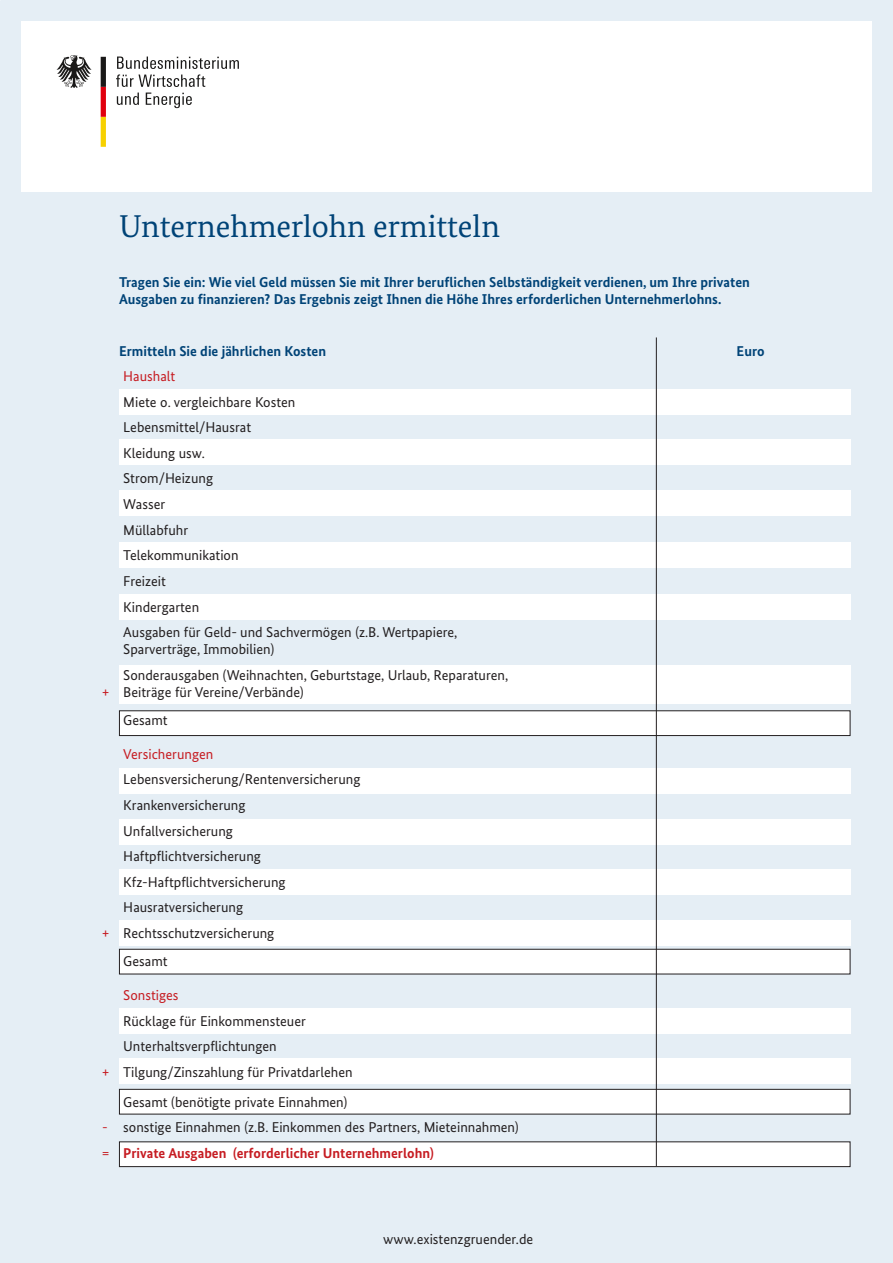
<style>
.page{position:relative;width:893px;height:1263px;background:#e5eef5}
.page>*{position:absolute;margin:0;border:0;box-sizing:border-box;transform-origin:0 0}
.t1{font:31.5px "Bundes Serif";color:#004377}
.t2{font:14.25px/25.7px "Bundes Sans";color:#231f20}
.t3{font:700 14.25px/17.1px "Bundes Sans";color:#004377}
.t4{font:14.25px "Bundes Sans";color:#c61c22}
.s1{color:#c61c22}
.s2{font-weight:700;color:#c61c22}
</style>
<div class="page">
<div style="left:21px;top:21px;width:851px;height:170px;background:#fff"></div>
<svg style="left:57px;top:55px;width:35px;height:33px"></svg>
<svg style="left:101px;top:57px;width:5px;height:90px"></svg>
<svg style="left:116px;top:57px;width:123px;height:30px"></svg>
<svg style="left:117px;top:93px;width:22px;height:12px"></svg>
<svg style="left:146px;top:93px;width:46px;height:15px"></svg>
<div style="left:119px;top:390px;width:731px;height:25px;background:#fff"></div>
<div style="left:119px;top:440px;width:731px;height:25px;background:#fff"></div>
<div style="left:119px;top:490px;width:731px;height:26px;background:#fff"></div>
<div style="left:119px;top:542px;width:731px;height:25px;background:#fff"></div>
<div style="left:119px;top:594px;width:731px;height:26px;background:#fff"></div>
<div style="left:119px;top:819px;width:731px;height:26px;background:#fff"></div>
<div style="left:119px;top:870px;width:731px;height:25px;background:#fff"></div>
<div style="left:119px;top:921px;width:731px;height:25px;background:#fff"></div>
<div style="left:119px;top:949px;width:731px;height:25px;background:#fff"></div>
<div style="left:119px;top:949px;width:731px;height:25px;border:1px solid #231f20"></div>
<div style="left:119px;top:1009px;width:731px;height:25px;background:#fff"></div>
<div style="left:119px;top:1058px;width:731px;height:26px;background:#fff"></div>
<div style="left:119px;top:1089px;width:731px;height:25px;background:#fff"></div>
<div style="left:119px;top:1089px;width:731px;height:25px;border:1px solid #231f20"></div>
<div style="left:119px;top:1142px;width:731px;height:24px;background:#fff"></div>
<div style="left:119px;top:1141px;width:731px;height:26px;border:1px solid #231f20"></div>
<div style="left:119px;top:711px;width:731px;height:24px;background:#fff"></div>
<div style="left:119px;top:710px;width:731px;height:26px;border:1px solid #231f20"></div>
<div style="left:119px;top:768px;width:731px;height:26px;background:#fff"></div>
<div style="left:119px;top:665px;width:731px;height:38px;background:#fff"></div>
<hr style="left:656px;top:337px;width:1px;height:829px;background:#231f20">
<h1 class="t1" style="left:119px;top:214px;width:382px">Unternehmerlohn ermitteln</h1>
<p class="t3" style="left:119px;top:275px;width:632px">Tragen Sie ein: Wie viel Geld müssen Sie mit Ihrer beruflichen Selbständigkeit verdienen, um Ihre privaten<br>Ausgaben zu finanzieren? Das Ergebnis zeigt Ihnen die Höhe Ihres erforderlichen Unternehmerlohns.</p>
<p class="t3" style="left:119px;top:344px;width:209px">Ermitteln Sie die jährlichen Kosten</p>
<p class="t3" style="left:737px;top:344px;width:29px">Euro</p>
<p class="t4" style="left:123px;top:371px;width:54px">Haushalt</p>
<p class="t2" style="left:123px;top:390px;width:336px">Miete o. vergleichbare Kosten<br>Lebensmittel/Hausrat<br>Kleidung usw.<br>Strom/Heizung<br>Wasser<br>Müllabfuhr<br>Telekommunikation<br>Freizeit<br>Kindergarten<br>Ausgaben für Geld- und Sachvermögen (z.B. Wertpapiere,</p>
<p class="t2" style="left:123px;top:638px;width:386px">Sparverträge, Immobilien)<br>Sonderausgaben (Weihnachten, Geburtstage, Urlaub, Reparaturen,</p>
<p class="t2" style="left:123px;top:679px;width:182px;line-height:27.8px;text-indent:-21px"><span class="s1">+</span> Beiträge für Vereine/Verbände)<br>Gesamt</p>
<p class="t4" style="left:123px;top:749px;width:92px">Versicherungen</p>
<p class="t2" style="left:123px;top:768px;width:239px">Lebensversicherung/Rentenversicherung</p>
<p class="t2" style="left:123px;top:793px;width:124px">Krankenversicherung</p>
<p class="t2" style="left:123px;top:819px;width:111px">Unfallversicherung</p>
<p class="t2" style="left:123px;top:845px;width:139px">Haftpflichtversicherung</p>
<p class="t2" style="left:123px;top:870px;width:164px">Kfz-Haftpflichtversicherung</p>
<p class="t2" style="left:123px;top:896px;width:121px">Hausratversicherung</p>
<p class="t2" style="left:102px;top:921px;width:174px"><span class="s1">+</span> Rechtsschutzversicherung</p>
<p class="t2" style="left:123px;top:949px;width:46px">Gesamt</p>
<p class="t4" style="left:123px;top:990px;width:57px">Sonstiges</p>
<p class="t2" style="left:123px;top:1009px;width:184px">Rücklage für Einkommensteuer</p>
<p class="t2" style="left:123px;top:1035px;width:155px">Unterhaltsverpflichtungen</p>
<p class="t2" style="left:102px;top:1060px;width:252px"><span class="s1">+</span> Tilgung/Zinszahlung für Privatdarlehen</p>
<p class="t2" style="left:123px;top:1090px;width:226px">Gesamt (benötigte private Einnahmen)</p>
<p class="t2" style="left:102px;top:1116px;width:418px"><span class="s1">-</span> sonstige Einnahmen (z.B. Einkommen des Partners, Mieteinnahmen) <span class="s1">=</span> <span class="s2">Private Ausgaben (erforderlicher Unternehmerlohn)</span></p>
<p class="t2" style="left:383px;top:1228px;width:151px">www.existenzgruender.de</p>
</div>
